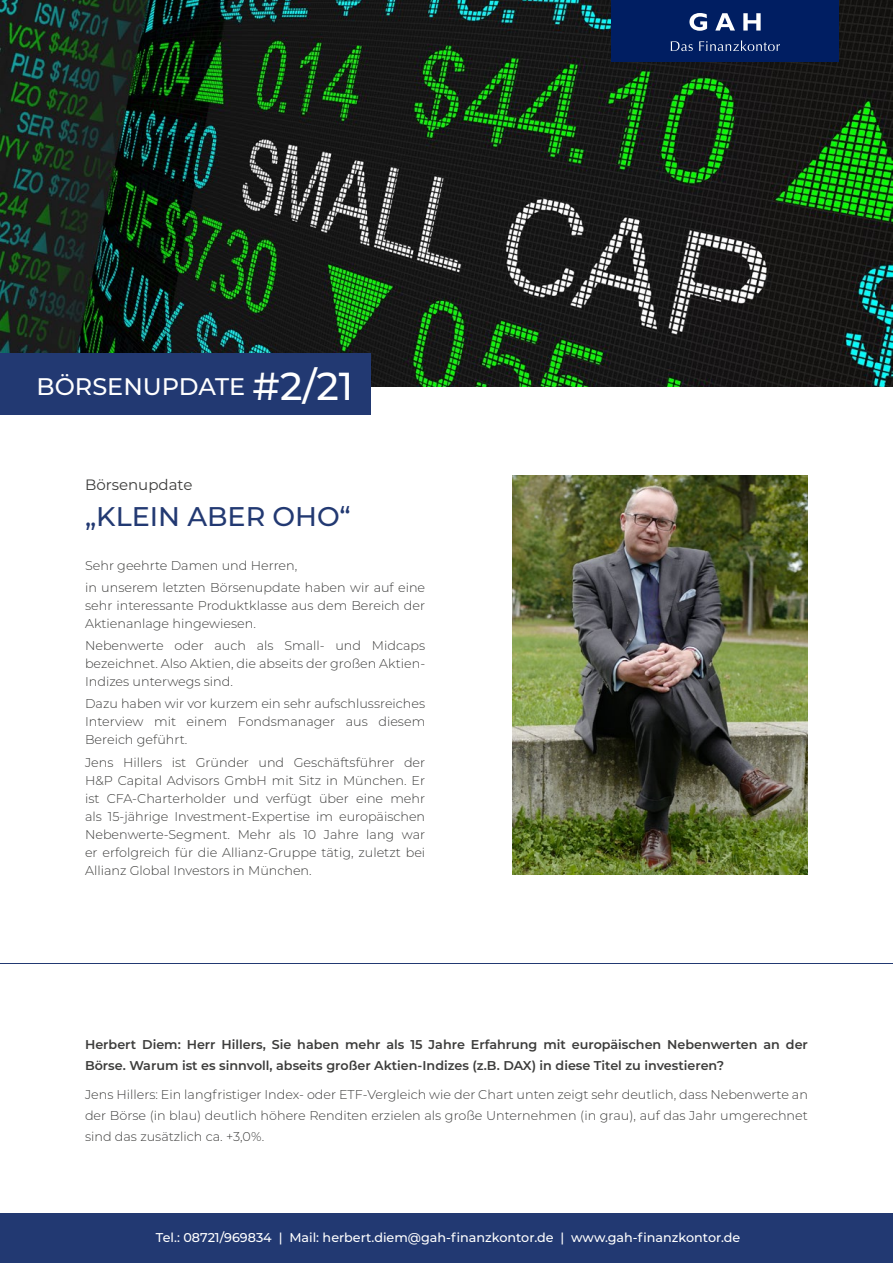
<style>
.page{position:relative;width:893px;height:1263px;background:#fff}
.page>*{position:absolute;margin:0;border:0;box-sizing:border-box;transform-origin:0 0}
.t1{font:500 27px "Montserrat";color:#223972}
.t2{font:500 24px "Montserrat";color:#fff}
.t3{font:15px "Montserrat";color:#3c3c3b}
.t4{font:300 12.75px/18px "Montserrat";color:#3c3c3b;text-align:justify}
.t5{font:600 12.75px/21px "Montserrat";color:#3c3c3b}
.t6{font:500 12.75px "Montserrat";color:#fff}
.s1{font-size:39px}
</style>
<div class="page">
<img style="left:0;top:0;width:893px;height:387px">
<div style="left:611px;top:0;width:228px;height:62px;background:#001e62"></div>
<svg style="left:689px;top:13px;width:18px;height:18px"></svg>
<svg style="left:715px;top:13px;width:20px;height:18px"></svg>
<svg style="left:743px;top:13px;width:18px;height:18px"></svg>
<svg style="left:671px;top:41px;width:22px;height:10px"></svg>
<svg style="left:699px;top:40px;width:81px;height:11px"></svg>
<img style="left:513px;top:476px;width:295px;height:399px">
<div style="left:0;top:1214px;width:893px;height:49px;background:#223972"></div>
<hr style="left:0;top:963px;width:893px;height:1px;background:#223972">
<div style="left:0;top:354px;width:371px;height:61px;background:#223972"></div>
<h2 class="t2" style="left:37px;top:370px;width:318px">BÖRSENUPDATE <span class="s1">#2/21</span></h2>
<p class="t3" style="left:85px;top:475px;width:109px">Börsenupdate</p>
<h1 class="t1" style="left:85px;top:497px;width:267px">„KLEIN ABER OHO“</h1>
<p class="t4" style="left:85px;top:554px;width:342px;line-height:22.2px">Sehr geehrte Damen und Herren,<br>in unserem letzten Börsenupdate haben wir auf eine</p>
<p class="t4" style="left:85px;top:596px;width:342px">sehr interessante Produktklasse aus dem Bereich der<br>Aktienanlage hingewiesen.</p>
<p class="t4" style="left:85px;top:636px;width:342px">Nebenwerte oder auch als Small- und Midcaps bezeichnet. Also Aktien, die abseits der großen Aktien-Indizes unterwegs sind.</p>
<p class="t4" style="left:85px;top:694px;width:342px">Dazu haben wir vor kurzem ein sehr aufschlussreiches Interview mit einem Fondsmanager aus diesem Bereich geführt.</p>
<p class="t4" style="left:85px;top:753px;width:342px">Jens Hillers ist Gründer und Geschäftsführer der H&amp;P Capital Advisors GmbH mit Sitz in München. Er ist CFA-Charterholder und verfügt über eine mehr als 15-jährige Investment-Expertise im europäischen Nebenwerte-Segment. Mehr als 10 Jahre lang war er erfolgreich für die Allianz-Gruppe tätig, zuletzt bei Allianz Global Investors in München.</p>
<p class="t5" style="left:85px;top:1033px;width:724px">Herbert Diem: Herr Hillers, Sie haben mehr als 15 Jahre Erfahrung mit europäischen Nebenwerten an der<br>Börse. Warum ist es sinnvoll, abseits großer Aktien-Indizes (z.B. DAX) in diese Titel zu investieren?</p>
<p class="t4" style="left:85px;top:1084px;width:724px;line-height:21px">Jens Hillers: Ein langfristiger Index- oder ETF-Vergleich wie der Chart unten zeigt sehr deutlich, dass Nebenwerte an der Börse (in blau) deutlich höhere Renditen erzielen als große Unternehmen (in grau), auf das Jahr umgerechnet sind das zusätzlich ca. +3,0%.</p>
<p class="t6" style="left:156px;top:1229px;width:586px">Tel.: 08721/969834 | Mail: herbert.diem@gah-finanzkontor.de | www.gah-finanzkontor.de</p>
</div>
